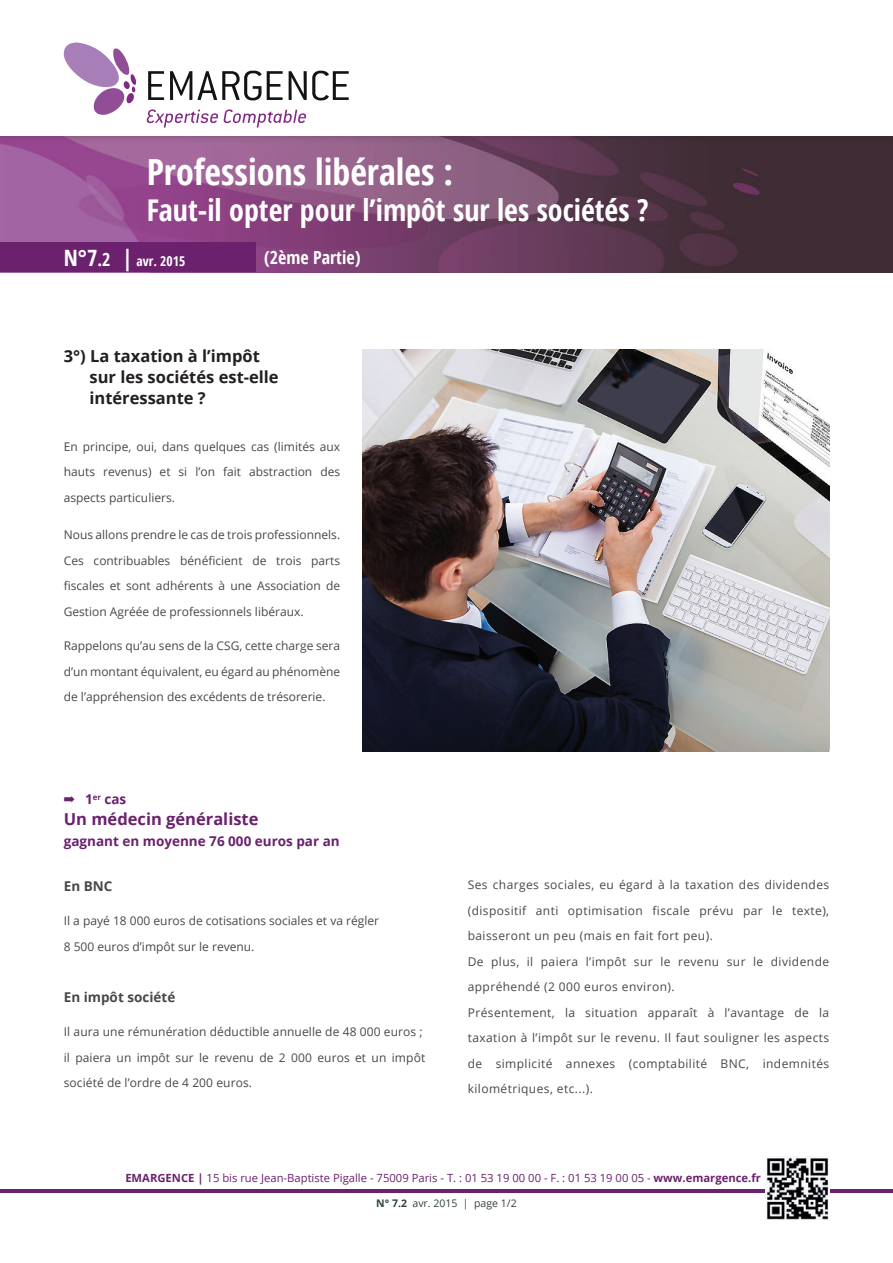
<style>
.page{position:relative;width:893px;height:1263px;background:#fff}
.page>*{position:absolute;margin:0;border:0;box-sizing:border-box;transform-origin:0 0}
.t1{font:700 condensed 36px "Open Sans";color:#fff}
.t2{font:700 condensed 30px "Open Sans";color:#fff}
.t3{font:700 condensed 18px "Open Sans";color:#fff}
.t4{font:700 16.5px/21px "Open Sans";color:#231f20}
.t5{font:700 16.5px "Open Sans";color:#6b216e}
.t6{font:700 13.5px "Open Sans";color:#6b216e}
.t7{font:700 13.5px "Open Sans";color:#47484b}
.t8{font:700 condensed 13.5px "Open Sans";color:#fff}
.t9{font:12px/25.5px "Open Sans";letter-spacing:.035em;color:#47484b;text-align:justify}
.t10{font:12px/25.5px "Open Sans";letter-spacing:.01em;color:#47484b}
.t11{font:12px/25.5px "Open Sans";color:#47484b}
.t12{font:11.25px "Open Sans";color:#6b216e}
.t13{font:10.5px "Open Sans";color:#354042}
.s1{font-size:22.5px}
.s2{font-size:18px}
.s3{font-weight:700}
</style>
<div class="page">
<img style="left:0;top:136px;width:893px;height:136px">
<div style="left:0;top:242px;width:255px;height:30px;background:#6b216e"></div>
<hr style="left:0;top:1190px;width:893px;height:3px;background:#6b216e">
<img style="left:765px;top:1157px;width:64px;height:63px">
<svg style="left:64px;top:43px;width:72px;height:72px"></svg>
<svg style="left:148px;top:71px;width:16px;height:29px"></svg>
<svg style="left:170px;top:71px;width:113px;height:29px"></svg>
<svg style="left:289px;top:71px;width:60px;height:29px"></svg>
<svg style="left:146px;top:109px;width:160px;height:19px"></svg>
<img style="left:363px;top:350px;width:466px;height:402px">
<h1 class="t1" style="left:147px;top:147px;width:308px">Professions libérales :</h1>
<h2 class="t2" style="left:147px;top:189px;width:503px">Faut-il opter pour l’impôt sur les sociétés ?</h2>
<p class="t8" style="left:64px;top:252px;width:123px"><span class="s1">N°7</span><span class="s2">.2</span> <span class="s1">|</span> avr. 2015</p>
<h3 class="t3" style="left:264px;top:245px;width:98px">(2ème Partie)</h3>
<h3 class="t4" style="left:90px;top:345px;width:191px;text-indent:-26px">3°) La taxation à l’impôt sur les sociétés est-elle intéressante ?</h3>
<p class="t9" style="left:64px;top:433px;width:278px">En principe, oui, dans quelques cas (limités aux hauts revenus) et si l’on fait abstraction des aspects particuliers.</p>
<p class="t9" style="left:64px;top:522px;width:278px">Nous allons prendre le cas de trois professionnels.<br>Ces contribuables bénéficient de trois parts fiscales et sont adhérents à une Association de Gestion Agréée de professionnels libéraux.</p>
<p class="t9" style="left:64px;top:633px;width:278px">Rappelons qu’au sens de la CSG, cette charge sera d’un montant équivalent, eu égard au phénomène de l’appréhension des excédents de trésorerie.</p>
<p class="t6" style="left:64px;top:790px;width:64px">➡ 1<sup>er</sup> cas</p>
<h3 class="t5" style="left:64px;top:808px;width:196px">Un médecin généraliste</h3>
<p class="t6" style="left:64px;top:832px;width:278px">gagnant en moyenne 76 000 euros par an</p>
<p class="t7" style="left:64px;top:876px;width:50px">En BNC</p>
<p class="t11" style="left:64px;top:908px;width:317px">Il a payé 18 000 euros de cotisations sociales et va régler<br>8 500 euros d’impôt sur le revenu.</p>
<p class="t7" style="left:64px;top:987px;width:113px">En impôt société</p>
<p class="t10" style="left:64px;top:1019px;width:363px">Il aura une rémunération déductible annuelle de 48 000 euros ; il paiera un impôt sur le revenu de 2 000 euros et un impôt société de l’ordre de 4 200 euros.</p>
<p class="t9" style="left:468px;top:872px;width:363px;text-align:left">Ses charges sociales, eu égard à la taxation des dividendes (dispositif anti optimisation fiscale prévu par le texte), baisseront un peu (mais en fait fort peu).<br>De plus, il paiera l’impôt sur le revenu sur le dividende appréhendé (2 000 euros environ).<br>Présentement, la situation apparaît à l’avantage de la taxation à l’impôt sur le revenu. Il faut souligner les aspects de simplicité annexes (comptabilité BNC, indemnités kilométriques, etc...).</p>
<p class="t12" style="left:125px;top:1170px;width:637px"><span class="s3">EMARGENCE |</span> 15 bis rue Jean-Baptiste Pigalle - 75009 Paris - T. : 01 53 19 00 00 - F. : 01 53 19 00 05 - <span class="s3">www.emargence.fr</span></p>
<p class="t13" style="left:376px;top:1196px;width:142px"><span class="s3">N° 7.2</span> avr. 2015 | page 1/2</p>
</div>
